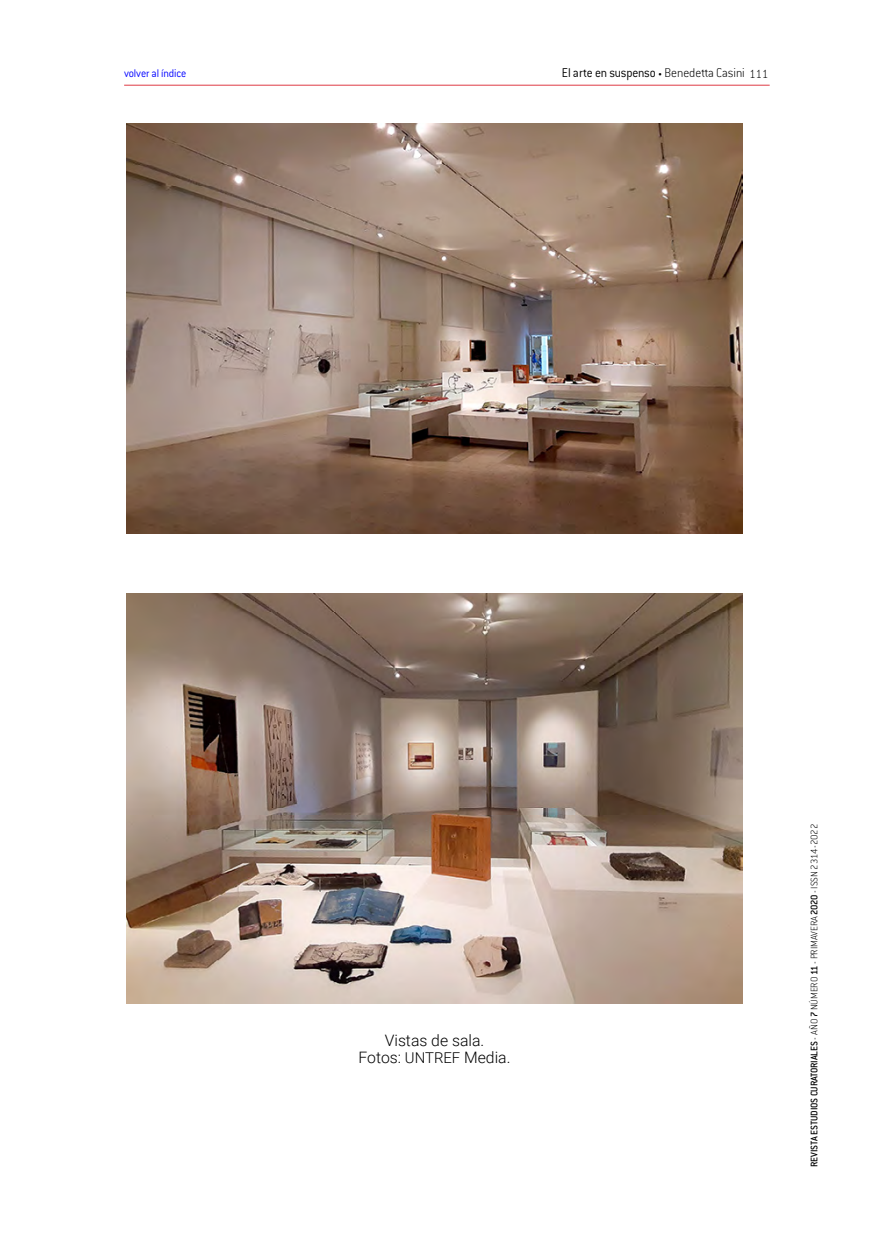
<style>
.page{position:relative;width:869px;height:1241px;background:#fff}
.page>*{position:absolute;margin:0;border:0;box-sizing:border-box;transform-origin:0 0}
.Epigrafe{font:300 15.75px "Roboto";color:#000}
.t1{font:300 14px "Conduit ITC";letter-spacing:-.015em;color:#000;scale:.93 1}
.t2{font:300 12.25px "Conduit ITC";letter-spacing:-.01em;color:#00f;scale:.93 1}
.t3{font:500 10.5px "Conduit ITC";letter-spacing:-.015em;color:#000}
.s1{font-weight:200;font-size:8.75px}
.s2{font-weight:200}
.s3{font-weight:200;font-size:13.12px}
.s4{font-size:14.88px}
</style>
<div class="page">
<hr style="left:124px;top:85px;width:645px;height:1px;background:#de3b44">
<img style="left:127px;top:124px;width:614px;height:410px">
<img style="left:127px;top:593px;width:614px;height:410px">
<p class="t2" style="left:124px;top:66px;width:68px">volver al índice</p>
<h2 class="t1" style="left:561px;top:64px;width:224px">El arte en suspenso <span class="s1">•</span> <span class="s2">Benedetta Casini</span> <span class="s3">111</span></h2>
<p class="Epigrafe" style="left:384px;top:1028px;width:101px">Vistas de sala.</p>
<p class="Epigrafe" style="left:358px;top:1046px;width:153px">Fotos: <span class="s4">UNTREF</span> Media.</p>
<p class="t3" style="left:807px;top:1166px;width:345px;rotate:-90deg">REVISTA ESTUDIOS CURATORIALES <span class="s2">- AÑO</span> 7 <span class="s2">NÚMERO</span> 11 <span class="s2">- PRIMAVERA</span> 2020 <span class="s2">- ISSN 2314-2022</span></p>
</div>
